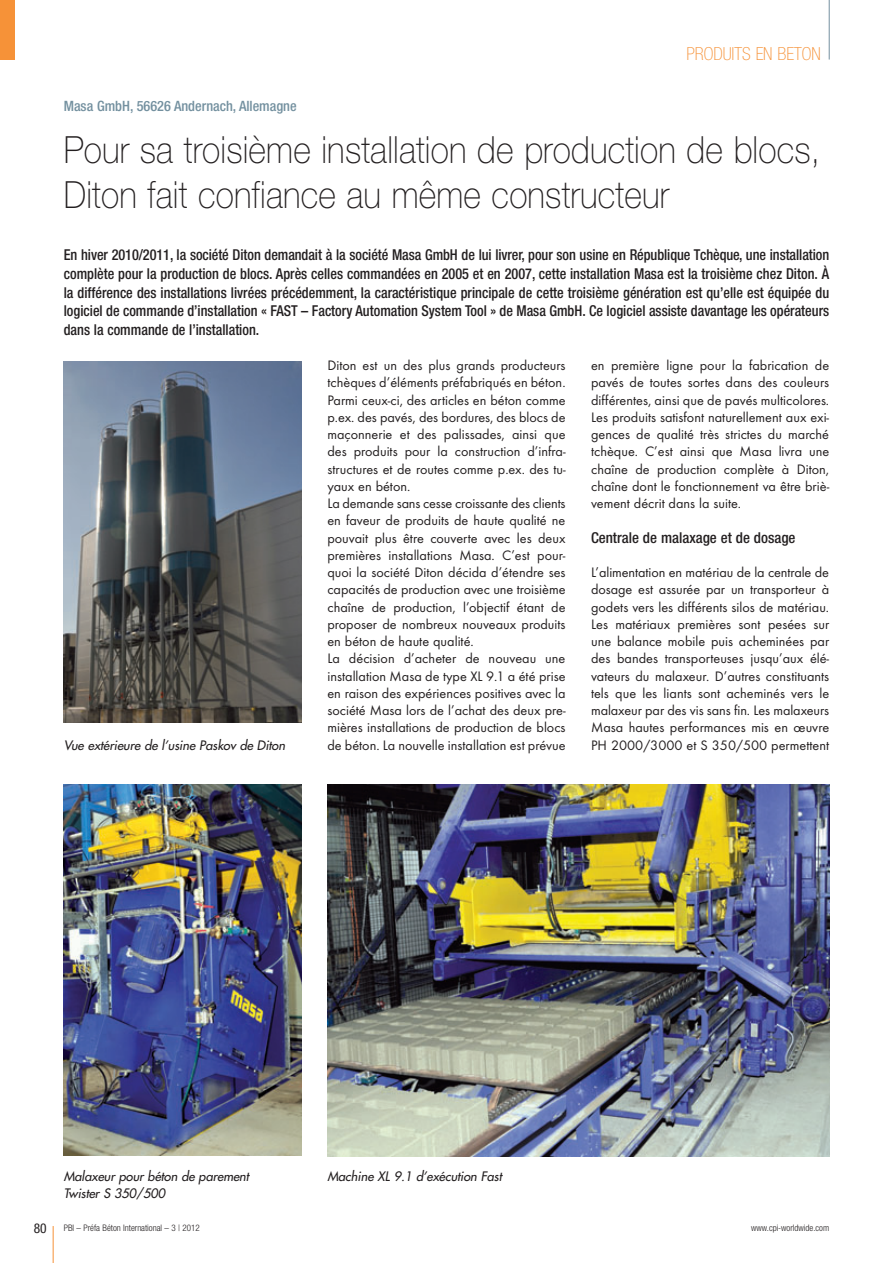
<style>
.page{position:relative;width:893px;height:1263px;background:#fff}
.page>*{position:absolute;margin:0;border:0;box-sizing:border-box;transform-origin:0 0}
.t1{font:100 37.5px/45px "Helvetica Neue";letter-spacing:.005em;color:#231f20;scale:.9 1}
.t2{font:100 condensed 18px "Helvetica Neue";color:#f69238}
.t3{font:500 condensed 15px/18.8px "Helvetica Neue";color:#231f20;text-align:justify;scale:.95 1}
.t4{font:500 condensed 15px "Helvetica Neue";color:#231f20}
.t5{font:14.25px/17.2px "Futura T";color:#231f20;text-align:justify}
.t6{font:500 condensed 14.25px "Helvetica Neue";color:#73909f}
.t7{font:condensed 13.5px "Helvetica Neue";color:#231f20}
.t8{font:italic 12.75px/17.2px "Futura";color:#231f20}
.t9{font:300 condensed 9px "Helvetica Neue";color:#231f20}
</style>
<div class="page">
<hr style="left:53px;top:1226px;width:1px;height:37px;background:#f69238">
<hr style="left:829px;top:0;width:1px;height:60px;background:#73909f">
<div style="left:0;top:0;width:15px;height:60px;background:#f69238"></div>
<img style="left:64px;top:361px;width:238px;height:361px">
<img style="left:64px;top:784px;width:238px;height:371px">
<img style="left:327px;top:784px;width:502px;height:373px">
<p class="t6" style="left:64px;top:101px;width:234px">Masa GmbH, 56626 Andernach, Allemagne</p>
<p class="t2" style="left:686px;top:47px;width:136px">PRODUITS EN BETON</p>
<h1 class="t1" style="left:64px;top:130px;width:842px">Pour sa troisième installation de production de blocs,<br>Diton fait confiance au même constructeur</h1>
<p class="t3" style="left:64px;top:247px;width:807px">En hiver 2010/2011, la société Diton demandait à la société Masa GmbH de lui livrer, pour son usine en République Tchèque, une installation complète pour la production de blocs. Après celles commandées en 2005 et en 2007, cette installation Masa est la troisième chez Diton. À la différence des installations livrées précédemment, la caractéristique principale de cette troisième génération est qu’elle est équipée du logiciel de commande d’installation « FAST – Factory Automation System Tool » de Masa GmbH. Ce logiciel assiste davantage les opérateurs dans la commande de l’installation.</p>
<p class="t8" style="left:64px;top:737px;width:225px">Vue extérieure de l’usine Paskov de Diton</p>
<p class="t5" style="left:327px;top:358px;width:240px;text-align:left">Diton est un des plus grands producteurs tchèques d’éléments préfabriqués en béton.<br>Parmi ceux-ci, des articles en béton comme p.ex. des pavés, des bordures, des blocs de maçonnerie et des palissades, ainsi que des produits pour la construction d’infra&shy;structures et de routes comme p.ex. des tu&shy;yaux en béton.<br>La demande sans cesse croissante des clients en faveur de produits de haute qualité ne pouvait plus être couverte avec les deux premières installations Masa. C’est pour&shy;quoi la société Diton décida d’étendre ses capacités de production avec une troisième chaîne de production, l’objectif étant de proposer de nombreux nouveaux produits en béton de haute qualité.<br>La décision d’acheter de nouveau une installation Masa de type XL 9.1 a été prise en raison des expériences positives avec la société Masa lors de l’achat des deux pre&shy;mières installations de production de blocs de béton. La nouvelle installation est prévue</p>
<p class="t5" style="left:591px;top:358px;width:240px">en première ligne pour la fabrication de pavés de toutes sortes dans des couleurs différentes, ainsi que de pavés multicolores.<br>Les produits satisfont naturellement aux exi&shy;gences de qualité très strictes du marché tchèque. C’est ainsi que Masa livra une chaîne de production complète à Diton, chaîne dont le fonctionnement va être briè&shy;vement décrit dans la suite.</p>
<p class="t4" style="left:591px;top:532px;width:206px">Centrale de malaxage et de dosage</p>
<p class="t5" style="left:591px;top:565px;width:240px">L’alimentation en matériau de la centrale de dosage est assurée par un transporteur à godets vers les différents silos de matériau.<br>Les matériaux premières sont pesées sur une balance mobile puis acheminées par des bandes transporteuses jusqu’aux élé&shy;vateurs du malaxeur. D’autres constituants tels que les liants sont acheminés vers le malaxeur par des vis sans fin. Les malaxeurs Masa hautes performances mis en œuvre PH 2000/3000 et S 350/500 permettent</p>
<p class="t8" style="left:64px;top:1168px;width:189px">Malaxeur pour béton de parement<br>Twister S 350/500</p>
<p class="t8" style="left:327px;top:1168px;width:178px">Machine XL 9.1 d’exécution Fast</p>
<p class="t7" style="left:34px;top:1223px;width:14px">80</p>
<p class="t9" style="left:64px;top:1225px;width:138px">PBI – Préfa Béton International – 3 | 2012</p>
<p class="t9" style="left:751px;top:1225px;width:79px">www.cpi-worldwide.com</p>
</div>
